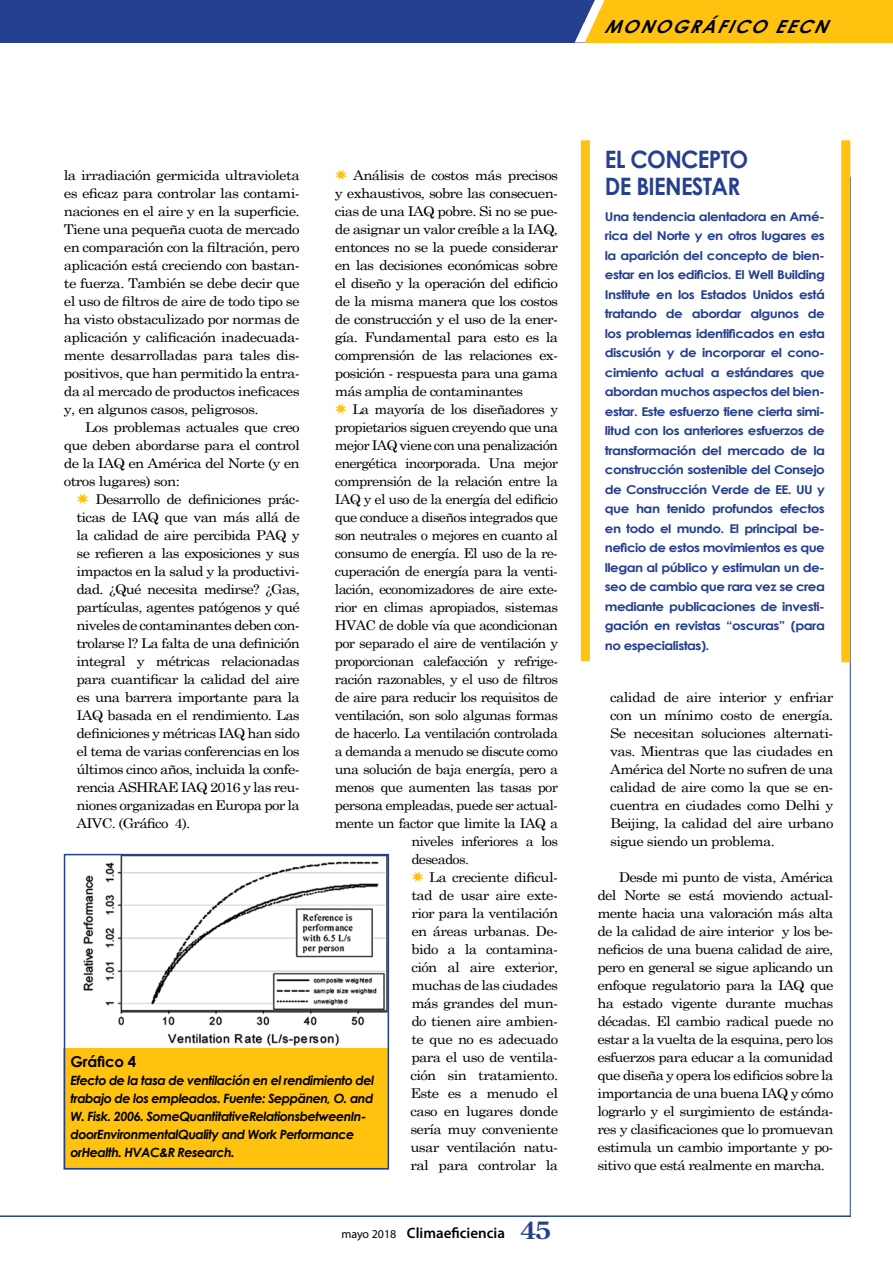
<style>
.page{position:relative;width:893px;height:1263px;background:#fff}
.page>*{position:absolute;margin:0;border:0;box-sizing:border-box;transform-origin:0 0}
.t1{font:700 24px/27px "Century Gothic";letter-spacing:-.03em;color:#25408f;scale:.93 1}
.t2{font:italic 700 18px "Century Gothic";color:#000}
.t3{font:600 15px "Myriad Pro";color:#000}
.t4{font:700 15px "Century Gothic";letter-spacing:-.01em;color:#000}
.t5{font:13.5px/18px "Century Schoolbook";letter-spacing:-.05em;color:#000;text-align:justify;scale:1.1 1}
.t6{font:13.5px/18px "Century Schoolbook";letter-spacing:-.05em;color:#000;text-align:justify;scale:1.11 1}
.t7{font:13.5px "Century Schoolbook";letter-spacing:-.05em;color:#000;scale:1.07 1}
.t8{font:italic 700 12.75px/18px "Century Gothic";letter-spacing:-.04em;color:#000}
.t9{font:700 12.15px/19.5px "Century Gothic";letter-spacing:-.04em;color:#25408f;text-align:justify;scale:1.11 1}
.s1{font-weight:400;font-size:12px}
.s2{font-family:"Century Old Style Std";font-weight:700;font-size:24px;color:#25408f}
</style>
<div class="page">
<div style="left:581px;top:140px;width:9px;height:521px;background:#ffc20e"></div>
<div style="left:585px;top:0;width:308px;height:43px;background:#ffc20e"></div>
<div style="left:0;top:0;width:585px;height:43px;background:#25408f"></div>
<svg style="left:575px;top:0;width:29px;height:43px"></svg>
<hr style="left:583px;top:0;width:2px;height:22px;background:#25408f">
<hr style="left:850px;top:177px;width:1px;height:1040px;background:#25408f">
<hr style="left:0;top:1215px;width:851px;height:2px;background:#25408f">
<div style="left:64px;top:1048px;width:325px;height:121px;background:#ffc20e"></div>
<img style="left:83px;top:853px;width:307px;height:194px">
<div style="left:64px;top:854px;width:325px;height:315px;border:2px solid #25408f"></div>
<div style="left:841px;top:140px;width:9px;height:522px;background:#ffc20e"></div>
<h2 class="t2" style="left:604px;top:12px;width:236px">MONOGRÁFICOEECN</h2>
<p class="t6" style="left:64px;top:165px;width:214px">la irradiación germicida ultravioleta es eficaz para controlar las contami&shy;naciones en el aire y en la superficie.<br>Tiene una pequeña cuota de mercado en comparación con la filtración, pero aplicación está creciendo con bastan&shy;te fuerza. También se debe decir que el uso de filtros de aire de todo tipo se ha visto obstaculizado por normas de aplicación y calificación inadecuada&shy;mente desarrolladas para tales dis&shy;positivos, que han permitido la entra&shy;da al mercado de productos ineficaces y, en algunos casos, peligrosos.</p>
<p class="t6" style="left:64px;top:417px;width:214px;text-indent:21px">Los problemas actuales que creo que deben abordarse para el control de la IAQ en América del Norte (y en otros lugares) son:</p>
<p class="t5" style="left:77px;top:489px;width:204px;text-indent:19px">Desarrollo de definiciones prác&shy;ticas de IAQ que van más allá de la calidad de aire percibida PAQ y se refieren a las exposiciones y sus impactos en la salud y la productivi&shy;dad. ¿Qué necesita medirse? ¿Gas, partículas, agentes patógenos y qué niveles de contaminantes deben con&shy;trolarse l? La falta de una definición integral y métricas relacionadas para cuantificar la calidad del aire es una barrera importante para la IAQ basada en el rendimiento. Las definiciones y métricas IAQ han sido el tema de varias conferencias en los últimos cinco años, incluida la confe&shy;rencia ASHRAE IAQ 2016 y las reu&shy;niones organizadas en Europa por la AIVC. (Gráfico 4).</p>
<p class="t6" style="left:335px;top:165px;width:203px;text-indent:18px">Análisis de costos más precisos y exhaustivos, sobre las consecuen&shy;cias de una IAQ pobre. Si no se pue&shy;de asignar un valor creíble a la IAQ, entonces no se la puede considerar en las decisiones económicas sobre el diseño y la operación del edificio de la misma manera que los costos de construcción y el uso de la ener&shy;gía. Fundamental para esto es la comprensión de las relaciones ex&shy;posición - respuesta para una gama más amplia de contaminantes</p>
<p class="t7" style="left:352px;top:398px;width:194px">La mayoría de los diseñadores y</p>
<p class="t7" style="left:335px;top:416px;width:210px">propietarios siguen creyendo que una</p>
<p class="t7" style="left:335px;top:434px;width:210px">mejor IAQ viene con una penalización</p>
<p class="t7" style="left:335px;top:452px;width:210px">energética incorporada. Una mejor</p>
<p class="t7" style="left:335px;top:470px;width:210px">comprensión de la relación entre la</p>
<p class="t7" style="left:335px;top:488px;width:210px">IAQ y el uso de la energía del edificio</p>
<p class="t7" style="left:335px;top:506px;width:210px">que conduce a diseños integrados que</p>
<p class="t7" style="left:335px;top:524px;width:210px">son neutrales o mejores en cuanto al</p>
<p class="t7" style="left:335px;top:542px;width:210px">consumo de energía. El uso de la re-</p>
<p class="t7" style="left:335px;top:560px;width:210px">cuperación de energía para la venti-</p>
<p class="t7" style="left:335px;top:578px;width:210px">lación, economizadores de aire exte-</p>
<p class="t7" style="left:335px;top:596px;width:210px">rior en climas apropiados, sistemas</p>
<p class="t7" style="left:335px;top:614px;width:210px">HVAC de doble vía que acondicionan</p>
<p class="t7" style="left:335px;top:632px;width:210px">por separado el aire de ventilación y</p>
<p class="t7" style="left:335px;top:650px;width:210px">proporcionan calefacción y refrige-</p>
<p class="t7" style="left:335px;top:668px;width:210px">ración razonables, y el uso de filtros</p>
<p class="t7" style="left:335px;top:686px;width:210px">de aire para reducir los requisitos de</p>
<p class="t7" style="left:335px;top:704px;width:210px">ventilación, son solo algunas formas</p>
<p class="t7" style="left:335px;top:722px;width:210px">de hacerlo. La ventilación controlada</p>
<p class="t7" style="left:335px;top:740px;width:210px">a demanda a menudo se discute como</p>
<p class="t7" style="left:335px;top:758px;width:210px">una solución de baja energía, pero a</p>
<p class="t7" style="left:335px;top:776px;width:210px">menos que aumenten las tasas por</p>
<p class="t7" style="left:335px;top:794px;width:210px">persona empleadas, puede ser actual-</p>
<p class="t7" style="left:335px;top:812px;width:210px">mente un factor que limite la IAQ a</p>
<p class="t7" style="left:411px;top:830px;width:139px">niveles inferiores a los</p>
<p class="t7" style="left:411px;top:848px;width:55px">deseados.</p>
<p class="t5" style="left:429px;top:867px;width:119px">La creciente dificul-</p>
<p class="t5" style="left:411px;top:885px;width:135px">tad de usar aire exte-</p>
<p class="t5" style="left:411px;top:903px;width:135px">rior para la ventilación</p>
<p class="t5" style="left:411px;top:921px;width:135px">en áreas urbanas. De-</p>
<p class="t5" style="left:411px;top:939px;width:135px">bido a la contamina-</p>
<p class="t5" style="left:411px;top:957px;width:135px">ción al aire exterior,</p>
<p class="t5" style="left:411px;top:975px;width:135px">muchas de las ciudades</p>
<p class="t5" style="left:411px;top:993px;width:135px">más grandes del mun-</p>
<p class="t5" style="left:411px;top:1011px;width:135px">do tienen aire ambien-</p>
<p class="t5" style="left:411px;top:1029px;width:135px">te que no es adecuado</p>
<p class="t5" style="left:411px;top:1047px;width:135px">para el uso de ventila-</p>
<p class="t5" style="left:410px;top:1065px;width:136px">ción sin tratamiento.</p>
<p class="t5" style="left:410px;top:1083px;width:136px">Este es a menudo el</p>
<p class="t5" style="left:410px;top:1101px;width:136px">caso en lugares donde</p>
<p class="t5" style="left:410px;top:1119px;width:136px">sería muy conveniente</p>
<p class="t5" style="left:410px;top:1137px;width:136px">usar ventilación natu-</p>
<p class="t5" style="left:410px;top:1155px;width:136px">ral para controlar la</p>
<p class="t4" style="left:71px;top:1050px;width:67px">Gráfico 4</p>
<p class="t8" style="left:71px;top:1071px;width:305px">Efecto de la tasa de ventilación en el rendimiento del trabajo de los empleados. Fuente: Seppänen, O. and W. Fisk. 2006. SomeQuantitativeRelationsbetweenIn&shy;doorEnvironmentalQuality and Work Performance orHealth. HVAC&amp;R Research.</p>
<p class="t3" style="left:341px;top:1225px;width:211px"><span class="s1">mayo 2018</span> Climaeficiencia <span class="s2">45</span></p>
<h1 class="t1" style="left:605px;top:145px;width:156px">EL CONCEPTO<br>DE BIENESTAR</h1>
<p class="t9" style="left:605px;top:206px;width:200px">Una tendencia alentadora en Amé&shy;rica del Norte y en otros lugares es la aparición del concepto de bien&shy;estar en los edificios. El Well Building Institute en los Estados Unidos está tratando de abordar algunos de los problemas identificados en esta discusión y de incorporar el cono&shy;cimiento actual a estándares que abordan muchos aspectos del bien&shy;estar. Este esfuerzo tiene cierta simi&shy;litud con los anteriores esfuerzos de transformación del mercado de la construcción sostenible del Consejo de Construcción Verde de EE. UU y que han tenido profundos efectos en todo el mundo. El principal be&shy;neficio de estos movimientos es que llegan al público y estimulan un de&shy;seo de cambio que rara vez se crea mediante publicaciones de investi&shy;gación en revistas “oscuras” (para no especialistas).</p>
<p class="t5" style="left:610px;top:687px;width:204px">calidad de aire interior y enfriar con un mínimo costo de energía.<br>Se necesitan soluciones alternati&shy;vas. Mientras que las ciudades en América del Norte no sufren de una calidad de aire como la que se en&shy;cuentra en ciudades como Delhi y Beijing, la calidad del aire urbano sigue siendo un problema.</p>
<p class="t5" style="left:597px;top:867px;width:216px;text-indent:21px">Desde mi punto de vista, América del Norte se está moviendo actual&shy;mente hacia una valoración más alta de la calidad de aire interior y los be&shy;neficios de una buena calidad de aire, pero en general se sigue aplicando un enfoque regulatorio para la IAQ que ha estado vigente durante muchas décadas. El cambio radical puede no estar a la vuelta de la esquina, pero los esfuerzos para educar a la comunidad que diseña y opera los edificios sobre la importancia de una buena IAQ y cómo lograrlo y el surgimiento de estánda&shy;res y clasificaciones que lo promuevan estimula un cambio importante y po&shy;sitivo que está realmente en marcha.</p>
</div>
